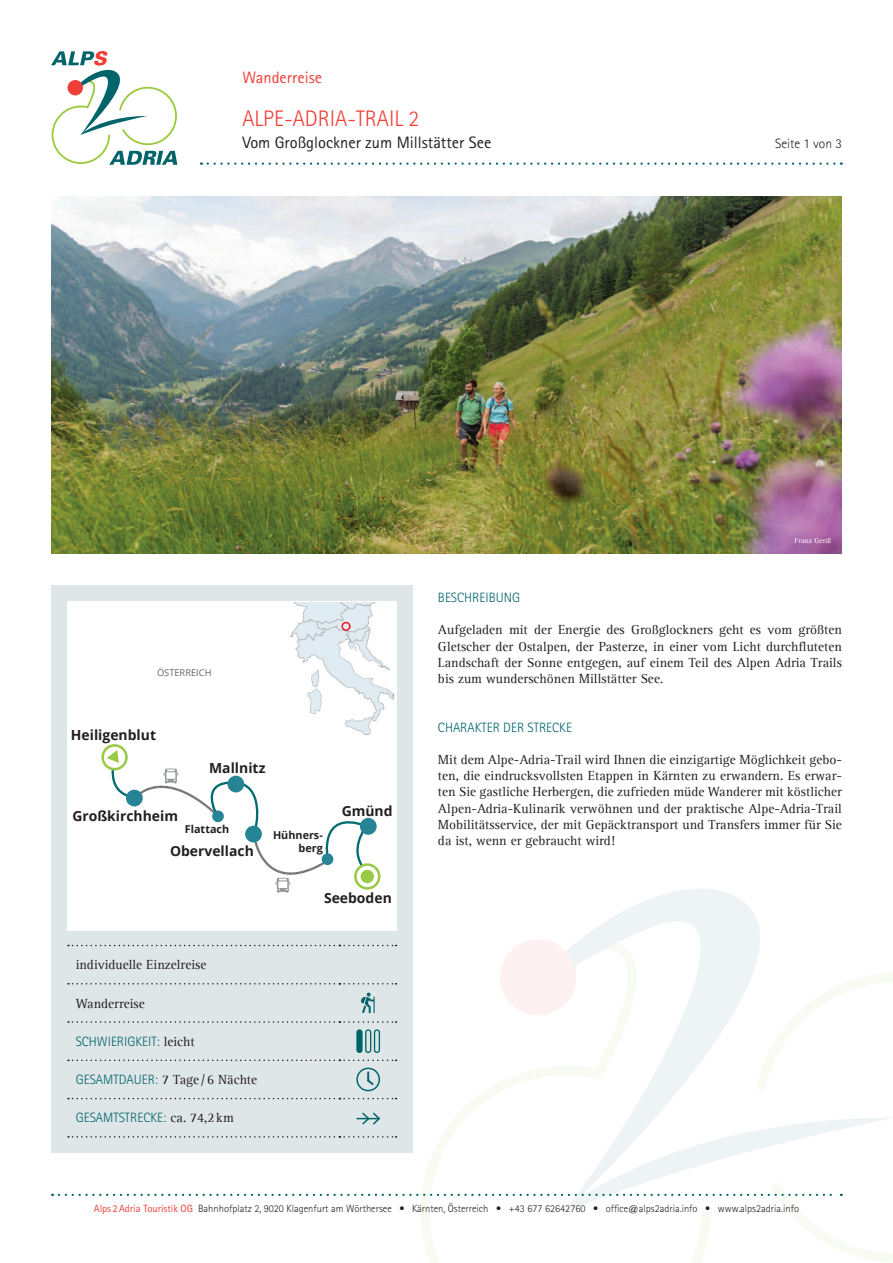
<style>
.page{position:relative;width:893px;height:1263px;background:#fff}
.page>*{position:absolute;margin:0;border:0;box-sizing:border-box;transform-origin:0 0}
.t1{font:300 22.5px "Rotis Sans Serif Std";color:#ee3e35}
.t2{font:16.5px "Rotis Sans Serif Std";color:#231f20}
.t3{font:16.5px "Rotis Sans Serif Std";color:#ee3e35}
.t4{font:700 13.95px "Open Sans";color:#231f20}
.t5{font:13.5px/16.2px "Agfa Rotis Serif";color:#231f20;text-align:justify}
.t6{font:300 13.5px "Rotis Sans Serif Std";color:#00646a}
.t7{font:300 13.5px "Rotis Sans Serif Std";color:#231f20}
.t8{font:700 10.8px/13px "Open Sans";color:#231f20;text-align:right}
.t9{font:300 10.5px "Rotis Sans Serif Std";color:#231f20}
.t10{font:9.3px "Open Sans";color:#636366}
.t11{font:7.5px "Agfa Rotis Serif";color:#fff}
.s1{font-family:"Agfa Rotis Serif";font-weight:400;color:#231f20}
.s2{font-family:"Rotis Sans Serif Std";font-weight:300;color:#00646a}
.s3{font-weight:400;color:#ee3e35}
</style>
<div class="page">
<svg style="left:421px;top:973px;width:472px;height:290px"></svg>
<svg style="left:519px;top:889px;width:328px;height:223px"></svg>
<div style="left:500px;top:939px;width:76px;height:76px;background:#fdf2f1;border-radius:50%"></div>
<svg style="left:208px;top:162px;width:634px;height:3px"></svg>
<svg style="left:51px;top:51px;width:126px;height:114px"></svg>
<div style="left:51px;top:586px;width:361px;height:567px;background:#dfe6e8"></div>
<img style="left:51px;top:197px;width:791px;height:356px">
<div style="left:67px;top:602px;width:329px;height:329px;background:#fff"></div>
<img style="left:291px;top:602px;width:103px;height:132px">
<svg style="left:340px;top:620px;width:11px;height:13px"></svg>
<svg style="left:355px;top:864px;width:24px;height:24px"></svg>
<div style="left:354px;top:863px;width:26px;height:27px;border:3px solid #98ca45;border-radius:50%"></div>
<svg style="left:360px;top:818px;width:17px;height:17px"></svg>
<svg style="left:101px;top:744px;width:272px;height:149px"></svg>
<svg style="left:68px;top:945px;width:328px;height:1px"></svg>
<svg style="left:68px;top:983px;width:328px;height:1px"></svg>
<svg style="left:68px;top:1021px;width:328px;height:2px"></svg>
<svg style="left:68px;top:1059px;width:328px;height:2px"></svg>
<svg style="left:68px;top:1098px;width:328px;height:1px"></svg>
<svg style="left:361px;top:992px;width:14px;height:21px"></svg>
<div style="left:356px;top:1029px;width:7px;height:24px;background:#00646a;border-radius:3px"></div>
<svg style="left:365px;top:1029px;width:15px;height:24px"></svg>
<svg style="left:356px;top:1068px;width:24px;height:23px"></svg>
<svg style="left:59px;top:1112px;width:834px;height:99px"></svg>
<p class="t3" style="left:242px;top:68px;width:81px">Wanderreise</p>
<h1 class="t1" style="left:242px;top:106px;width:179px">ALPE-ADRIA-TRAIL 2</h1>
<p class="t2" style="left:242px;top:133px;width:250px">Vom Großglockner zum Millstätter See</p>
<p class="t7" style="left:775px;top:136px;width:68px">Seite 1 von 3</p>
<p class="t11" style="left:794px;top:536px;width:38px">Franz Gerdl</p>
<p class="t10" style="left:157px;top:666px;width:56px">ÖSTERREICH</p>
<p class="t4" style="left:71px;top:725px;width:87px">Heiligenblut</p>
<p class="t4" style="left:209px;top:758px;width:58px">Mallnitz</p>
<p class="t4" style="left:72px;top:806px;width:107px">Großkirchheim</p>
<p class="t8" style="left:185px;top:822px;width:46px">Flattach</p>
<p class="t4" style="left:170px;top:841px;width:85px">Obervellach</p>
<p class="t8" style="left:273px;top:828px;width:51px">Hühners&shy;berg</p>
<p class="t4" style="left:342px;top:801px;width:52px">Gmünd</p>
<p class="t4" style="left:324px;top:888px;width:69px">Seeboden</p>
<p class="t5" style="left:76px;top:957px;width:132px">individuelle Einzelreise</p>
<p class="t5" style="left:76px;top:995px;width:71px">Wanderreise</p>
<p class="t6" style="left:76px;top:1033px;width:121px">SCHWIERIGKEIT: <span class="s1">leicht</span></p>
<p class="t5" style="left:76px;top:1072px;width:183px"><span class="s2">GESAMTDAUER:</span> 7 Tage /6 Nächte</p>
<p class="t6" style="left:76px;top:1110px;width:160px">GESAMTSTRECKE: <span class="s1">ca. 74,2km</span></p>
<p class="t6" style="left:438px;top:590px;width:84px">BESCHREIBUNG</p>
<p class="t5" style="left:438px;top:622px;width:405px">Aufgeladen mit der Energie des Großglockners geht es vom größten Gletscher der Ostalpen, der Pasterze, in einer vom Licht durchfluteten Landschaft der Sonne entgegen, auf einem Teil des Alpen Adria Trails bis zum wunderschönen Millstätter See.</p>
<p class="t6" style="left:438px;top:719px;width:136px">CHARAKTER DER STRECKE</p>
<p class="t5" style="left:438px;top:752px;width:405px">Mit dem Alpe-Adria-Trail wird Ihnen die einzigartige Möglichkeit gebo&shy;ten, die eindrucksvollsten Etappen in Kärnten zu erwandern. Es erwar&shy;ten Sie gastliche Herbergen, die zufrieden müde Wanderer mit köstlicher Alpen-Adria-Kulinarik verwöhnen und der praktische Alpe-Adria-Trail Mobilitätsservice, der mit Gepäcktransport und Transfers immer für Sie da ist, wenn er gebraucht wird!</p>
<p class="t9" style="left:94px;top:1202px;width:707px"><span class="s3">Alps 2Adria Touristik OG</span> Bahnhofplatz 2, 9020 Klagenfurt am Wörthersee • Kärnten, Österreich • +43 677 62642760 • office@alps2adria.info • www.alps2adria.info</p>
</div>
